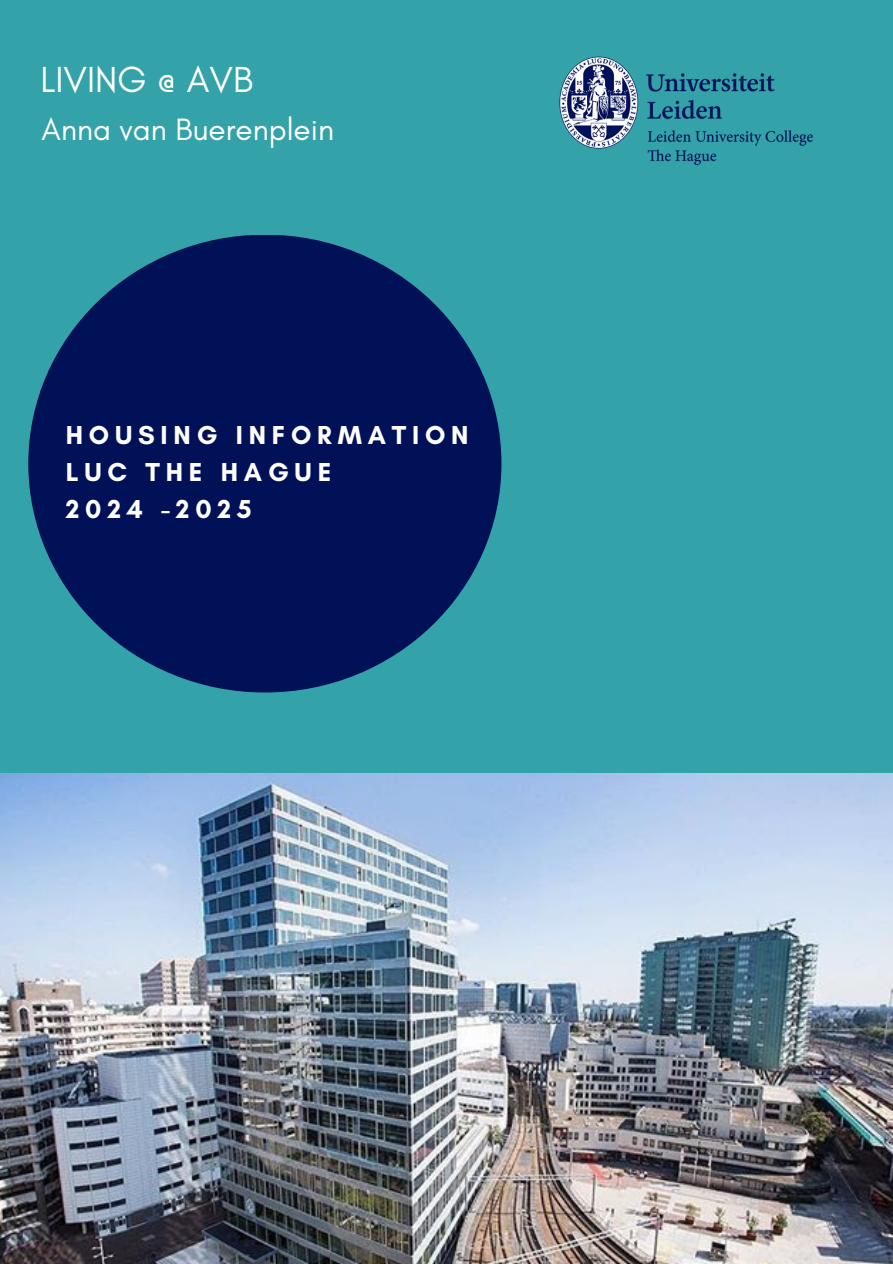
<style>
.page{position:relative;width:893px;height:1264px;background:#fff}
.page>*{position:absolute;margin:0;border:0;box-sizing:border-box;transform-origin:0 0}
.t1{font:36.9px "Glacial Indifference";color:#fff}
.t2{font:31.5px "Glacial Indifference";color:#fff}
.t3{font:700 26.4px "Glacial Indifference";letter-spacing:.22em;color:#fff}
</style>
<div class="page">
<div style="left:0;top:0;width:892px;height:1263px;background:#34a3a9"></div>
<img style="left:559px;top:56px;width:254px;height:110px">
<img style="left:0;top:773px;width:892px;height:489px">
<div style="left:28px;top:234px;width:473px;height:458px;background:#001158;border-radius:50%"></div>
<h2 class="t1" style="left:40px;top:57px;width:214px">LIVING @ AVB</h2>
<p class="t2" style="left:42px;top:110px;width:294px">Anna van Buerenplein</p>
<p class="t3" style="left:66px;top:418px;width:404px">HOUSING INFORMATION</p>
<p class="t3" style="left:66px;top:455px;width:267px">LUC THE HAGUE</p>
<p class="t3" style="left:66px;top:493px;width:187px">2024 -2025</p>
</div>
